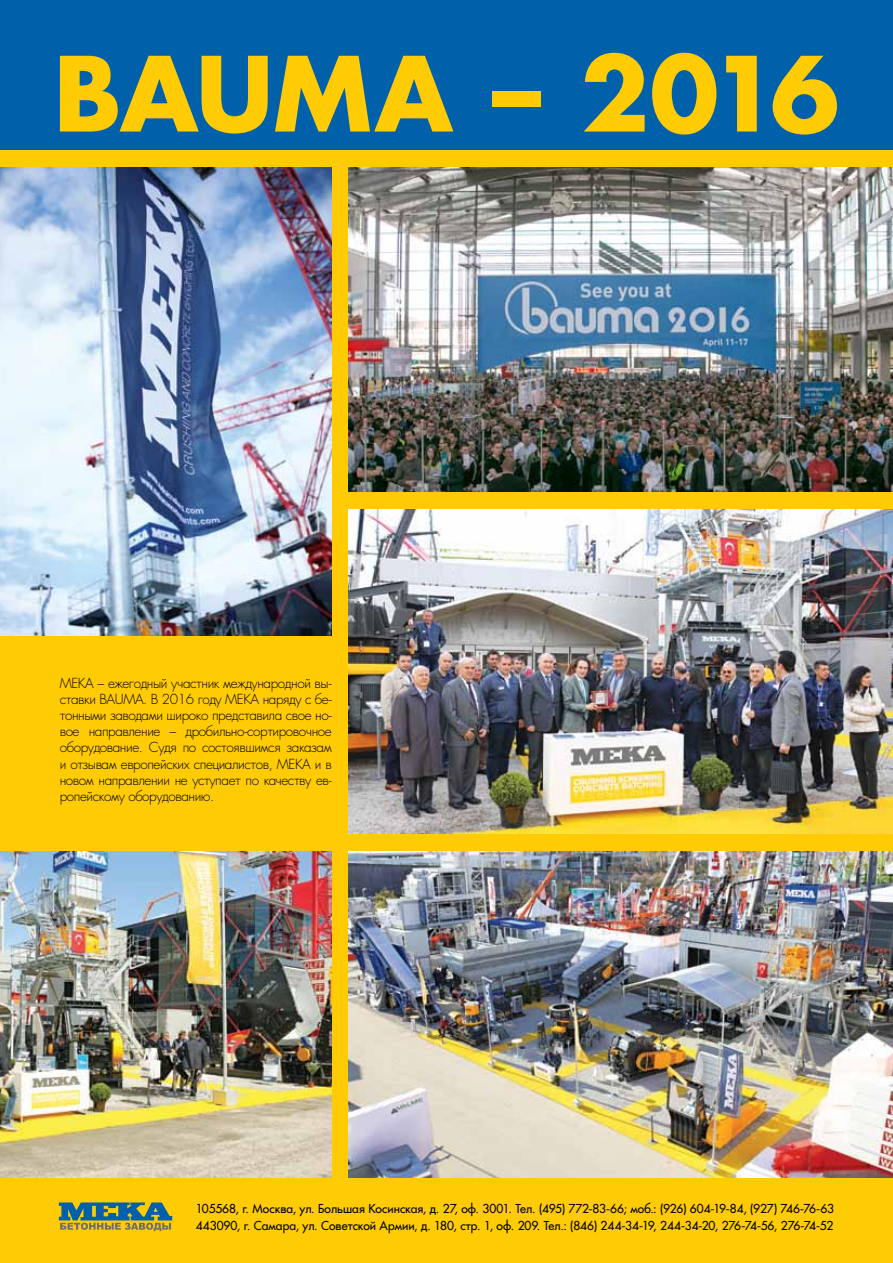
<style>
.page{position:relative;width:893px;height:1263px;background:#ffcb05}
.page>*{position:absolute;margin:0;border:0;box-sizing:border-box;transform-origin:0 0}
.t1{font:700 100.5px "Favorit C";letter-spacing:-.015em;color:#ffcb05}
.t2{font:13.5px/16.2px "Favorit Light C";letter-spacing:-.03em;color:#000;text-align:justify}
.t3{font:12px/17.5px "Favorit C";letter-spacing:-.005em;color:#000}
</style>
<div class="page">
<div style="left:0;top:0;width:893px;height:150px;background:#0061aa"></div>
<img style="left:349px;top:168px;width:544px;height:324px">
<img style="left:0;top:852px;width:331px;height:326px">
<img style="left:0;top:168px;width:332px;height:468px">
<img style="left:349px;top:852px;width:544px;height:326px">
<img style="left:349px;top:510px;width:544px;height:324px">
<svg style="left:59px;top:1202px;width:113px;height:29px"></svg>
<h1 class="t1" style="left:53px;top:23px;width:787px">BAUMA – 2016</h1>
<p class="t2" style="left:60px;top:674px;width:274px">МЕКА – ежегодный участник международной вы&shy;ставки BAUMA. В 2016 году МЕКА наряду с бе&shy;тонными заводами широко представила свое но&shy;вое направление – дробильно-сортировочное оборудование. Судя по состоявшимся заказам и отзывам европейских специалистов, МЕКА и в новом направлении не уступает по качеству ев&shy;ропейскому оборудованию.</p>
<p class="t3" style="left:196px;top:1199px;width:640px">105568, г. Москва, ул. Большая Косинская, д. 27, оф. 3001. Тел. (495) 772-83-66; моб.: (926) 604-19-84, (927) 746-76-63<br>443090, г. Самара, ул. Советской Армии, д. 180, стр. 1, оф. 209. Тел.: (846) 244-34-19, 244-34-20, 276-74-56, 276-74-52</p>
</div>
